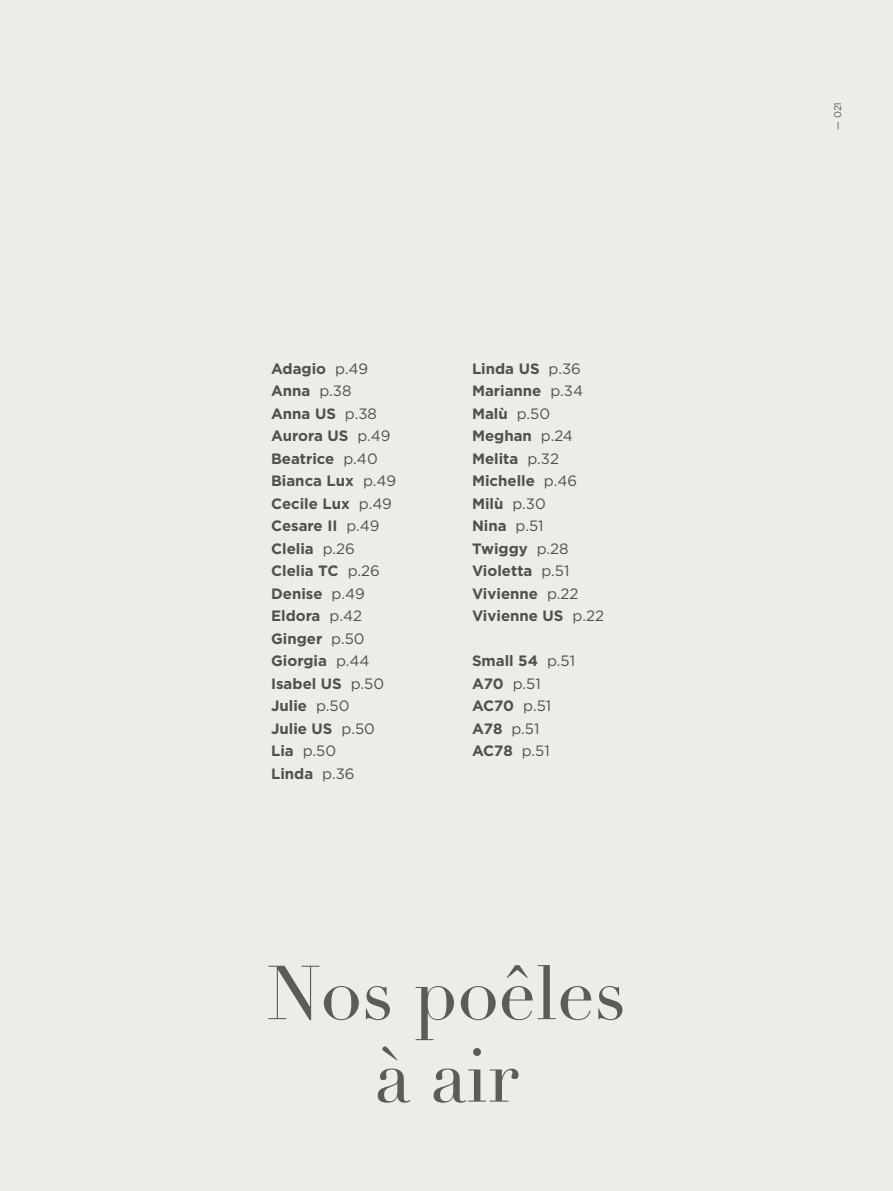
<style>
.page{position:relative;width:893px;height:1191px;background:#eeece6}
.page>*{position:absolute;margin:0;border:0;box-sizing:border-box;transform-origin:0 0}
.t1{font:75px/82.5px "Didot LT Std";letter-spacing:-.005em;color:#646363;text-align:center}
.t2{font:700 15px/22.5px "Gotham";color:#575756}
.t3{font:9.75px "Gotham";color:#575756}
.s1{font-weight:400}
</style>
<div class="page">
<p class="t2" style="left:271px;top:357px;width:127px">Adagio <span class="s1">p.49<br></span>Anna <span class="s1">p.38<br></span>Anna US <span class="s1">p.38<br></span>Aurora US <span class="s1">p.49<br></span>Beatrice <span class="s1">p.40<br></span>Bianca Lux <span class="s1">p.49<br></span>Cecile Lux <span class="s1">p.49<br></span>Cesare II <span class="s1">p.49<br></span>Clelia <span class="s1">p.26<br></span>Clelia TC <span class="s1">p.26<br></span>Denise <span class="s1">p.49<br></span>Eldora <span class="s1">p.42<br></span>Ginger <span class="s1">p.50<br></span>Giorgia <span class="s1">p.44<br></span>Isabel US <span class="s1">p.50<br></span>Julie <span class="s1">p.50<br></span>Julie US <span class="s1">p.50<br></span>Lia <span class="s1">p.50<br></span>Linda <span class="s1">p.36</span></p>
<p class="t2" style="left:472px;top:357px;width:133px">Linda US <span class="s1">p.36<br></span>Marianne <span class="s1">p.34<br></span>Malù <span class="s1">p.50<br></span>Meghan <span class="s1">p.24<br></span>Melita <span class="s1">p.32<br></span>Michelle <span class="s1">p.46<br></span>Milù <span class="s1">p.30<br></span>Nina <span class="s1">p.51<br></span>Twiggy <span class="s1">p.28<br></span>Violetta <span class="s1">p.51<br></span>Vivienne <span class="s1">p.22<br></span>Vivienne US <span class="s1">p.22</span></p>
<p class="t2" style="left:472px;top:649px;width:105px">Small 54 <span class="s1">p.51<br></span>A70 <span class="s1">p.51<br></span>AC70 <span class="s1">p.51<br></span>A78 <span class="s1">p.51<br></span>AC78 <span class="s1">p.51</span></p>
<h1 class="t1" style="left:267px;top:953px;width:361px">Nos poêles à air</h1>
<p class="t3" style="left:831px;top:130px;width:29px;rotate:-90deg">— 021</p>
</div>
